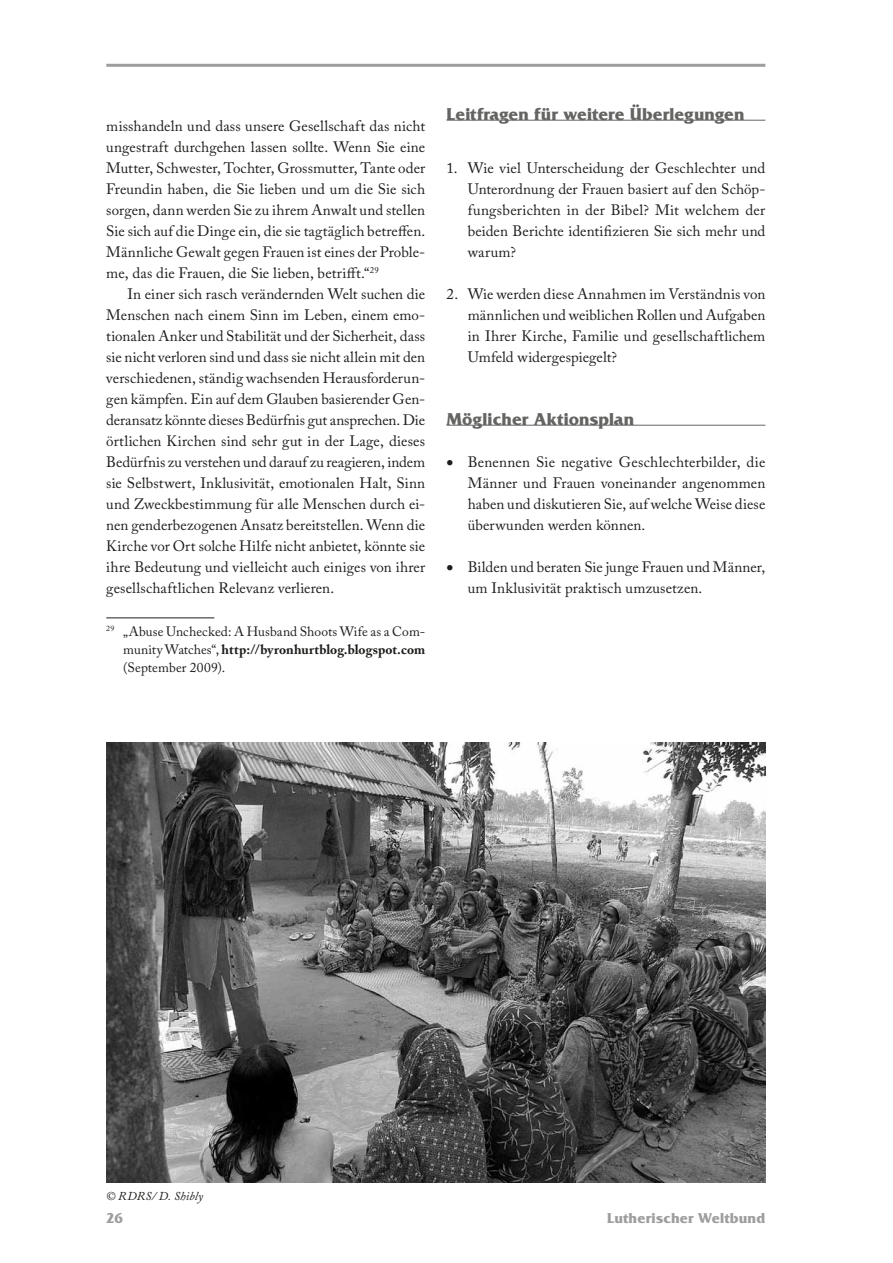
<style>
.page{position:relative;width:893px;height:1263px;background:#fff}
.page>*{position:absolute;margin:0;border:0;box-sizing:border-box;transform-origin:0 0}
.t1{font:700 18px "Friz Quadrata";letter-spacing:.005em;color:#646463}
.t2{font:15px/21px "Adobe Caslon Pro";letter-spacing:.005em;color:#1d1d1b;text-align:justify}
.t3{font:700 15px "Friz Quadrata";letter-spacing:.015em;color:#9d9d9d}
.t4{font:13.5px/18px "Adobe Caslon Pro";letter-spacing:.01em;color:#1d1d1b;text-align:justify}
.t5{font:italic 12px "Adobe Caslon Pro";letter-spacing:.01em;color:#1d1d1b}
.s1{font-weight:700}
</style>
<div class="page">
<hr style="left:106px;top:64px;width:659px;height:3px;background:#9d9d9d">
<hr style="left:106px;top:617px;width:108px;height:1px;background:#1d1d1b">
<hr style="left:446px;top:120px;width:319px;height:1px;background:#646463">
<hr style="left:446px;top:425px;width:319px;height:1px;background:#646463">
<img style="left:106px;top:743px;width:659px;height:439px">
<p class="t2" style="left:106px;top:115px;width:320px">misshandeln und dass unsere Gesellschaft das nicht ungestraft durchgehen lassen sollte. Wenn Sie eine Mutter, Schwester, Tochter, Grossmutter, Tante oder Freundin haben, die Sie lieben und um die Sie sich sorgen, dann werden Sie zu ihrem Anwalt und stellen Sie sich auf die Dinge ein, die sie tagtäglich betreffen.<br>Männliche Gewalt gegen Frauen ist eines der Proble&shy;me, das die Frauen, die Sie lieben, betrifft.“<sup>29</sup></p>
<p class="t2" style="left:106px;top:283px;width:320px;text-indent:21px">In einer sich rasch verändernden Welt suchen die Menschen nach einem Sinn im Leben, einem emo&shy;tionalen Anker und Stabilität und der Sicherheit, dass sie nicht verloren sind und dass sie nicht allein mit den verschiedenen, ständig wachsenden Herausforderun&shy;gen kämpfen. Ein auf dem Glauben basierender Gen&shy;deransatz könnte dieses Bedürfnis gut ansprechen. Die örtlichen Kirchen sind sehr gut in der Lage, dieses Bedürfnis zu verstehen und darauf zu reagieren, indem sie Selbstwert, Inklusivität, emotionalen Halt, Sinn und Zweckbestimmung für alle Menschen durch ei&shy;nen genderbezogenen Ansatz bereitstellen. Wenn die Kirche vor Ort solche Hilfe nicht anbietet, könnte sie ihre Bedeutung und vielleicht auch einiges von ihrer gesellschaftlichen Relevanz verlieren.</p>
<p class="t4" style="left:123px;top:622px;width:303px;text-indent:-17px"><sup>29</sup> „Abuse Unchecked: A Husband Shoots Wife as a Com&shy;munity Watches“, <span class="s1">http://byronhurtblog.blogspot.com </span>(September 2009).</p>
<p class="t1" style="left:446px;top:104px;width:300px">Leitfragen für weitere Überlegungen</p>
<p class="t2" style="left:468px;top:157px;width:299px;text-indent:-21px">1. Wie viel Unterscheidung der Geschlechter und Unterordnung der Frauen basiert auf den Schöp&shy;fungsberichten in der Bibel? Mit welchem der beiden Berichte identifizieren Sie sich mehr und warum?</p>
<p class="t2" style="left:468px;top:283px;width:299px;text-indent:-21px">2. Wie werden diese Annahmen im Verständnis von männlichen und weiblichen Rollen und Aufgaben in Ihrer Kirche, Familie und gesellschaftlichem Umfeld widergespiegelt?</p>
<p class="t1" style="left:446px;top:409px;width:189px">Möglicher Aktionsplan</p>
<p class="t2" style="left:468px;top:451px;width:299px;text-indent:-21px">• Benennen Sie negative Geschlechterbilder, die Männer und Frauen voneinander angenommen haben und diskutieren Sie, auf welche Weise diese überwunden werden können.</p>
<p class="t2" style="left:468px;top:556px;width:299px;text-indent:-21px">• Bilden und beraten Sie junge Frauen und Männer, um Inklusivität praktisch umzusetzen.</p>
<p class="t5" style="left:106px;top:1188px;width:98px">© RDRS/ D. Shibly</p>
<p class="t3" style="left:106px;top:1210px;width:18px">26</p>
<p class="t3" style="left:607px;top:1210px;width:160px">Lutherischer Weltbund</p>
</div>
